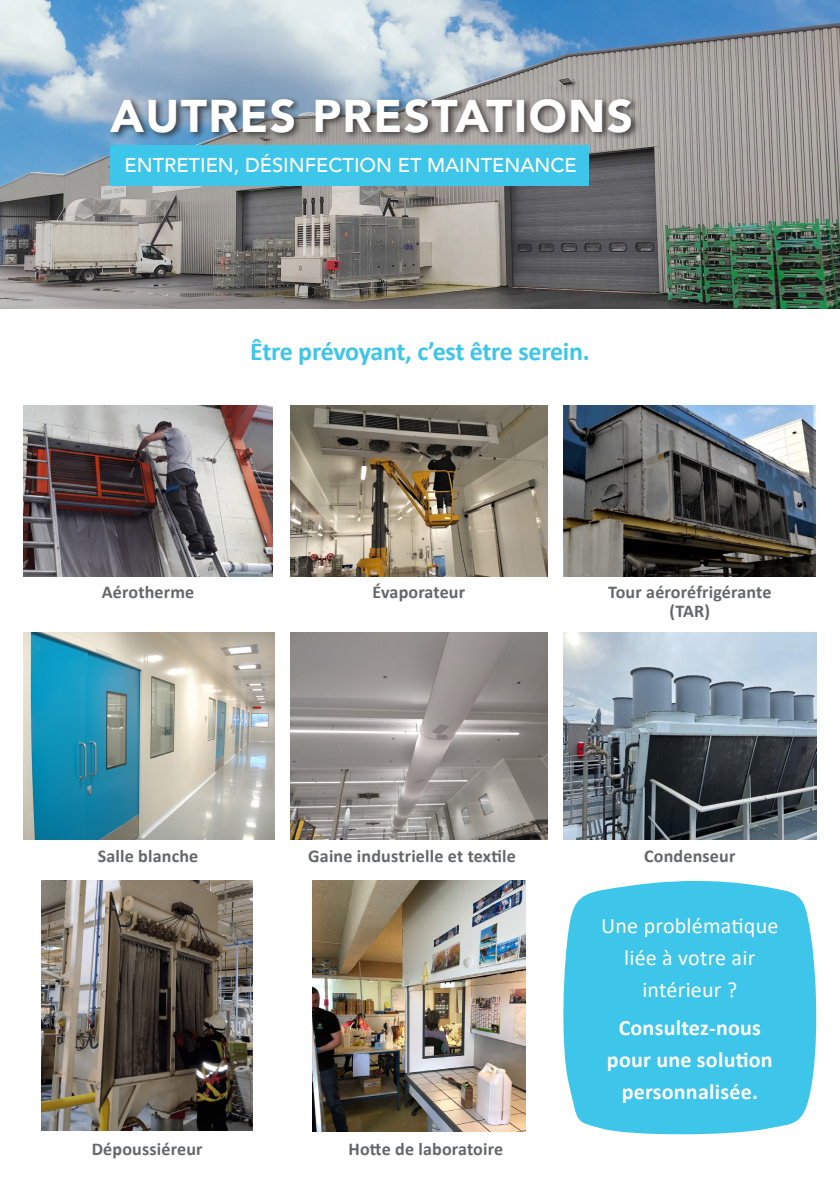
<style>
.page{position:relative;width:840px;height:1191px;background:#fff}
.page>*{position:absolute;margin:0;border:0;box-sizing:border-box;transform-origin:0 0}
.t1{font:900 45.8px "Avenir";letter-spacing:.03em;color:#fff}
.t2{font:700 26px "Calibri";letter-spacing:-.015em;color:#3ec5ea}
.t3{font:700 22px/32px "Calibri";letter-spacing:.01em;color:#fff;text-align:center}
.t4{font:22px/32px "Calibri";letter-spacing:.01em;color:#fff;text-align:center}
.t5{font:500 20px "Avenir";color:#fff}
.t6{font:700 18px "Calibri";letter-spacing:.01em;color:#656668}
</style>
<div class="page">
<img style="left:0;top:0;width:839px;height:308px">
<div style="left:108px;top:96px;width:532px;height:45px;background:#231f20;opacity:.75"></div>
<div style="left:110px;top:145px;width:478px;height:40px;background:#3ec5ea"></div>
<img style="left:290px;top:406px;width:257px;height:170px">
<img style="left:312px;top:881px;width:213px;height:250px">
<img style="left:563px;top:405px;width:252px;height:171px">
<img style="left:24px;top:406px;width:248px;height:170px">
<img style="left:290px;top:632px;width:257px;height:207px">
<img style="left:24px;top:632px;width:250px;height:207px">
<img style="left:563px;top:632px;width:252px;height:207px">
<img style="left:42px;top:881px;width:211px;height:249px">
<svg style="left:563px;top:881px;width:254px;height:254px;background:#4dc9eb"></svg>
<p class="t1" style="left:110px;top:77px;width:524px">AUTRES PRESTATIONS</p>
<p class="t5" style="left:124px;top:148px;width:453px">ENTRETIEN, DÉSINFECTION ET MAINTENANCE</p>
<p class="t2" style="left:250px;top:333px;width:341px">Être prévoyant, c’est être serein.</p>
<p class="t6" style="left:102px;top:579px;width:94px">Aérotherme</p>
<p class="t6" style="left:372px;top:579px;width:94px">Évaporateur</p>
<p class="t6" style="left:608px;top:579px;width:165px">Tour aéroréfrigérante</p>
<p class="t6" style="left:669px;top:598px;width:42px">(TAR)</p>
<p class="t6" style="left:98px;top:843px;width:102px">Salle blanche</p>
<p class="t6" style="left:308px;top:843px;width:209px">Gaine industrielle et textile</p>
<p class="t6" style="left:643px;top:843px;width:93px">Condenseur</p>
<p class="t6" style="left:92px;top:1136px;width:112px">Dépoussiéreur</p>
<p class="t6" style="left:348px;top:1136px;width:156px">Hotte de laboratoire</p>
<p class="t4" style="left:600px;top:909px;width:179px">Une problématique liée à votre air intérieur ?</p>
<p class="t3" style="left:606px;top:1011px;width:167px">Consultez-nous pour une solution personnalisée.</p>
</div>
